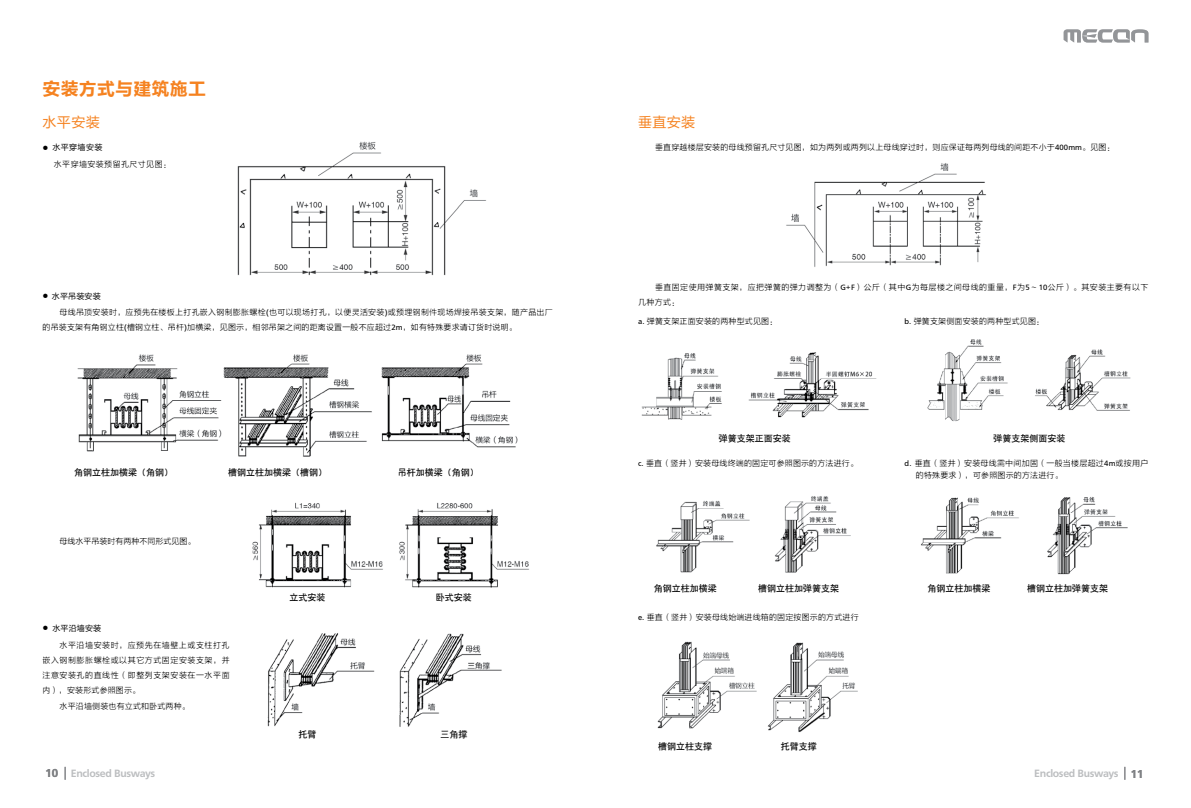
<style>
.page{position:relative;width:1191px;height:808px;background:#fff}
.page>*{position:absolute;margin:0;border:0;box-sizing:border-box;transform-origin:0 0}
.t1{font:18px "FZLTCHJW GB1 0";letter-spacing:.01em;color:#f58220}
.t2{font:14px "FZLTHJW GB1 0";letter-spacing:.03em;color:#f58220}
.t3{font:700 12px "Carto Gothic Std";color:#808285}
.t4{font:700 11px "Carto Gothic Std";letter-spacing:-.03em;color:#bcbec0}
.t5{font:9px "H Yb 1 gj";color:#000}
.t6{font:8px/15px "FZLTXHK";letter-spacing:.02em;color:#000}
.t7{font:8px/15px "FZLTXHK";letter-spacing:.055em;color:#000}
.t8{font:8px "FZLTHJW GB1 0";letter-spacing:.02em;color:#000}
.t9{font:8px "FZLTXHK";color:#000}
.t10{font:8px "FZLTXHK";letter-spacing:.05em;color:#000}
.s1{font-size:6px}
.s2{font-family:"Carto Gothic Std"}
</style>
<div class="page">
<svg style="left:1063px;top:29px;width:85px;height:14px"></svg>
<img style="left:641px;top:352px;width:236px;height:68px">
<img style="left:927px;top:339px;width:204px;height:83px">
<img style="left:786px;top:163px;width:201px;height:104px">
<img style="left:77px;top:354px;width:441px;height:103px">
<img style="left:267px;top:633px;width:235px;height:94px">
<img style="left:237px;top:141px;width:249px;height:135px">
<img style="left:252px;top:502px;width:277px;height:86px">
<img style="left:656px;top:496px;width:195px;height:77px">
<img style="left:921px;top:497px;width:207px;height:78px">
<img style="left:657px;top:641px;width:201px;height:92px">
<svg style="left:65px;top:767px;width:1px;height:13px"></svg>
<svg style="left:1124px;top:767px;width:1px;height:13px"></svg>
<h1 class="t1" style="left:43px;top:79px;width:165px">安装方式与建筑施工</h1>
<h2 class="t2" style="left:43px;top:114px;width:59px">水平安装</h2>
<h2 class="t2" style="left:638px;top:114px;width:59px">垂直安装</h2>
<p class="t8" style="left:43px;top:143px;width:61px"><span class="s1">●</span> 水平穿墙安装</p>
<p class="t10" style="left:54px;top:160px;width:119px">水平穿墙安装预留孔尺寸见图：</p>
<p class="t8" style="left:43px;top:291px;width:60px"><span class="s1">●</span> 水平吊装安装</p>
<p class="t6" style="left:43px;top:305px;width:512px;text-indent:17px">母线吊顶安装时，应预先在楼板上打孔嵌入钢制膨胀螺栓<span class="s2">(</span>也可以现场打孔，以便灵活安装<span class="s2">)</span>或预埋钢制件现场焊接吊装支架，随产品出厂的吊装支架有角钢立柱<span class="s2">(</span>槽钢立柱、吊杆<span class="s2">)</span>加横梁，见图示，相邻吊架之间的距离设置一般不应超过<span class="s2">2m</span>，如有特殊要求请订货时说明。</p>
<p class="t5" style="left:74px;top:468px;width:100px">角钢立柱加横梁（角钢）</p>
<p class="t5" style="left:228px;top:468px;width:100px">槽钢立柱加横梁（槽钢）</p>
<p class="t5" style="left:398px;top:468px;width:82px">吊杆加横梁（角钢）</p>
<p class="t9" style="left:60px;top:536px;width:137px">母线水平吊装时有两种不同形式见图。</p>
<p class="t8" style="left:43px;top:624px;width:60px"><span class="s1">●</span> 水平沿墙安装</p>
<p class="t6" style="left:43px;top:637px;width:189px;text-align:justify;text-indent:17px">水平沿墙安装时，应预先在墙壁上或支柱打孔嵌入钢制膨胀螺栓或以其它方式固定安装支架，并注意安装孔的直线性（即整列支架安装在一水平面内），安装形式参照图示。</p>
<p class="t6" style="left:60px;top:699px;width:132px">水平沿墙侧装也有立式和卧式两种。</p>
<p class="t5" style="left:289px;top:593px;width:37px">立式安装</p>
<p class="t5" style="left:436px;top:593px;width:37px">卧式安装</p>
<p class="t5" style="left:298px;top:730px;width:19px">托臂</p>
<p class="t5" style="left:440px;top:730px;width:28px">三角撑</p>
<p class="t6" style="left:655px;top:140px;width:461px">垂直穿越楼层安装的母线预留孔尺寸见图，如为两列或两列以上母线穿过时，则应保证每两列母线的间距不小于<span class="s2">400mm</span>。见图：</p>
<p class="t7" style="left:638px;top:280px;width:512px;text-indent:17px">垂直固定使用弹簧支架，应把弹簧的弹力调整为（<span class="s2">G+F</span>）公斤（其中<span class="s2">G</span>为每层楼之间母线的重量，<span class="s2">F</span>为<span class="s2">5</span>～<span class="s2">10</span>公斤）。其安装主要有以下几种方式：</p>
<p class="t6" style="left:638px;top:314px;width:141px"><span class="s2">a.</span> 弹簧支架正面安装的两种型式见图：</p>
<p class="t6" style="left:904px;top:314px;width:141px"><span class="s2">b.</span> 弹簧支架侧面安装的两种型式见图：</p>
<p class="t5" style="left:718px;top:433px;width:73px">弹簧支架正面安装</p>
<p class="t5" style="left:993px;top:433px;width:73px">弹簧支架侧面安装</p>
<p class="t6" style="left:638px;top:456px;width:222px"><span class="s2">c.</span> 垂直（竖井）安装母线终端的固定可参照图示的方法进行。</p>
<p class="t6" style="left:916px;top:457px;width:234px;line-height:12px;text-indent:-11px"><span class="s2">d.</span> 垂直（竖井）安装母线需中间加固（一般当楼层超过<span class="s2">4m</span>或按用户的特殊要求），可参照图示的方法进行。</p>
<p class="t5" style="left:654px;top:583px;width:64px">角钢立柱加横梁</p>
<p class="t5" style="left:758px;top:583px;width:82px">槽钢立柱加弹簧支架</p>
<p class="t5" style="left:927px;top:583px;width:64px">角钢立柱加横梁</p>
<p class="t5" style="left:1027px;top:583px;width:82px">槽钢立柱加弹簧支架</p>
<p class="t6" style="left:638px;top:610px;width:222px"><span class="s2">e.</span> 垂直（竖井）安装母线始端进线箱的固定按图示的方式进行</p>
<p class="t5" style="left:658px;top:741px;width:55px">槽钢立柱支撑</p>
<p class="t5" style="left:780px;top:741px;width:37px">托臂支撑</p>
<h3 class="t3" style="left:45px;top:766px;width:14px">10</h3>
<h3 class="t3" style="left:1131px;top:767px;width:14px">11</h3>
<h3 class="t4" style="left:71px;top:767px;width:86px">Enclosed Busways</h3>
<h3 class="t4" style="left:1034px;top:767px;width:86px">Enclosed Busways</h3>
</div>
